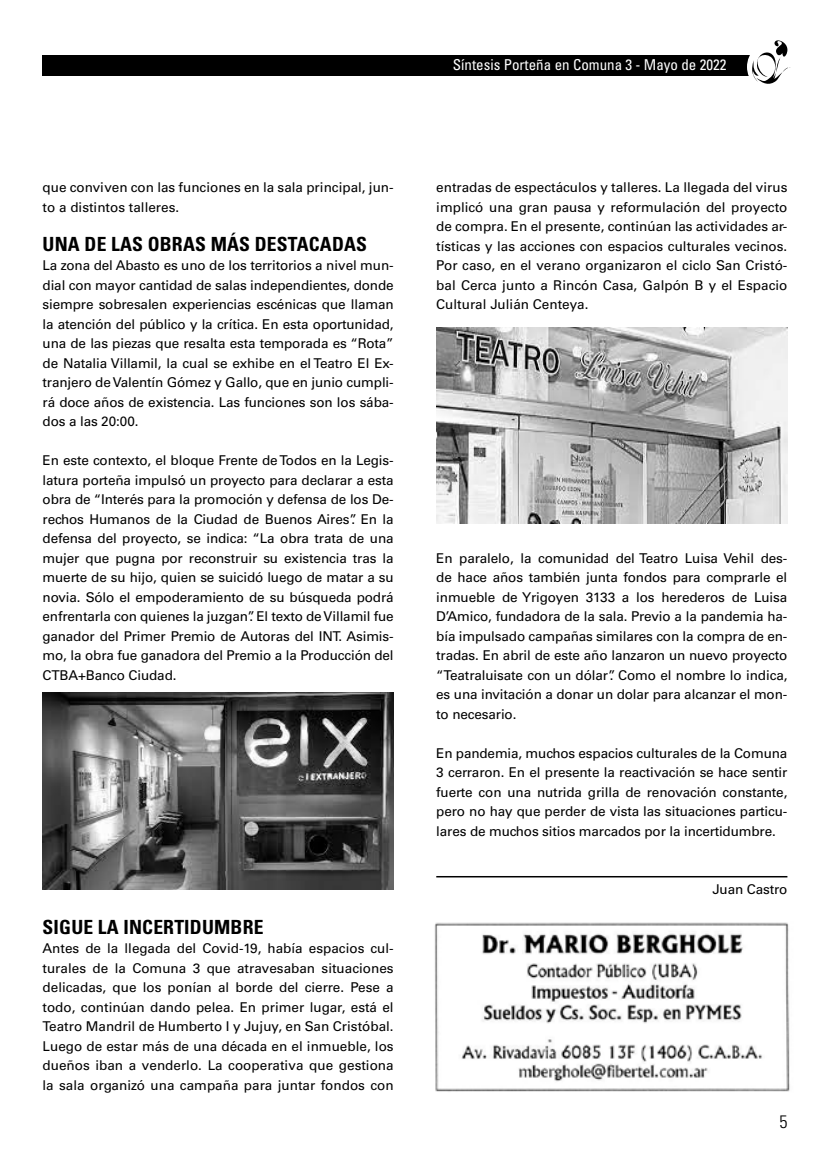
<style>
.page{position:relative;width:830px;height:1170px;background:#fff}
.page>*{position:absolute;margin:0;border:0;box-sizing:border-box;transform-origin:0 0}
.t1{font:700 condensed 19.5px "Univers LT Std";letter-spacing:.01em;color:#000}
.t2{font:300 condensed 18px "Univers LT Std";color:#000}
.t3{font:condensed 15px "Univers LT Std";color:#fff}
.t4{font:13.5px/19.5px "Univers LT Std";letter-spacing:-.01em;color:#000;text-align:justify}
</style>
<div class="page">
<div style="left:43px;top:55px;width:744px;height:21px;background:#000"></div>
<div style="left:746px;top:41px;width:51px;height:51px;background:#fff;border-radius:50%"></div>
<svg style="left:752px;top:40px;width:38px;height:44px"></svg>
<hr style="left:436px;top:875px;width:351px;height:2px;background:#000">
<img style="left:434px;top:922px;width:356px;height:170px">
<img style="left:43px;top:692px;width:350px;height:197px">
<img style="left:436px;top:327px;width:351px;height:196px">
<p class="t3" style="left:452px;top:56px;width:275px">Síntesis Porteña en Comuna 3 - Mayo de 2022</p>
<p class="t4" style="left:43px;top:178px;width:352px">que conviven con las funciones en la sala principal, jun&shy;to a distintos talleres.</p>
<h1 class="t1" style="left:43px;top:232px;width:326px">UNA DE LAS OBRAS MÁS DESTACADAS</h1>
<p class="t4" style="left:43px;top:256px;width:352px">La zona del Abasto es uno de los territorios a nivel mun&shy;dial con mayor cantidad de salas independientes, donde siempre sobresalen experiencias escénicas que llaman la atención del público y la crítica. En esta oportunidad, una de las piezas que resalta esta temporada es “Rota” de Natalia Villamil, la cual se exhibe en el Teatro El Ex&shy;tranjero de Valentín Gómez y Gallo, que en junio cumpli&shy;rá doce años de existencia. Las funciones son los sába&shy;dos a las 20:00.</p>
<p class="t4" style="left:43px;top:450px;width:352px">En este contexto, el bloque Frente de Todos en la Legis&shy;latura porteña impulsó un proyecto para declarar a esta obra de “Interés para la promoción y defensa de los De&shy;rechos Humanos de la Ciudad de Buenos Aires”. En la defensa del proyecto, se indica: “La obra trata de una mujer que pugna por reconstruir su existencia tras la muerte de su hijo, quien se suicidó luego de matar a su novia. Sólo el empoderamiento de su búsqueda podrá enfrentarla con quienes la juzgan”. El texto de Villamil fue ganador del Primer Premio de Autoras del INT. Asimis&shy;mo, la obra fue ganadora del Premio a la Producción del CTBA+Banco Ciudad.</p>
<h1 class="t1" style="left:43px;top:914px;width:222px">SIGUE LA INCERTIDUMBRE</h1>
<p class="t4" style="left:43px;top:938px;width:352px">Antes de la llegada del Covid-19, había espacios cul&shy;turales de la Comuna 3 que atravesaban situaciones delicadas, que los ponían al borde del cierre. Pese a todo, continúan dando pelea. En primer lugar, está el Teatro Mandril de Humberto I y Jujuy, en San Cristóbal.<br>Luego de estar más de una década en el inmueble, los dueños iban a venderlo. La cooperativa que gestiona la sala organizó una campaña para juntar fondos con</p>
<p class="t4" style="left:436px;top:178px;width:352px">entradas de espectáculos y talleres. La llegada del virus implicó una gran pausa y reformulación del proyecto de compra. En el presente, continúan las actividades ar&shy;tísticas y las acciones con espacios culturales vecinos.<br>Por caso, en el verano organizaron el ciclo San Cristó&shy;bal Cerca junto a Rincón Casa, Galpón B y el Espacio Cultural Julián Centeya.</p>
<p class="t4" style="left:436px;top:548px;width:352px">En paralelo, la comunidad del Teatro Luisa Vehil des&shy;de hace años también junta fondos para comprarle el inmueble de Yrigoyen 3133 a los herederos de Luisa D’Amico, fundadora de la sala. Previo a la pandemia ha&shy;bía impulsado campañas similares con la compra de en&shy;tradas. En abril de este año lanzaron un nuevo proyecto “Teatraluisate con un dólar”. Como el nombre lo indica, es una invitación a donar un dolar para alcanzar el mon&shy;to necesario.</p>
<p class="t4" style="left:436px;top:743px;width:352px">En pandemia, muchos espacios culturales de la Comuna 3 cerraron. En el presente la reactivación se hace sentir fuerte con una nutrida grilla de renovación constante, pero no hay que perder de vista las situaciones particu&shy;lares de muchos sitios marcados por la incertidumbre.</p>
<p class="t4" style="left:712px;top:879px;width:76px">Juan Castro</p>
<h2 class="t2" style="left:779px;top:1110px;width:9px">5</h2>
</div>
